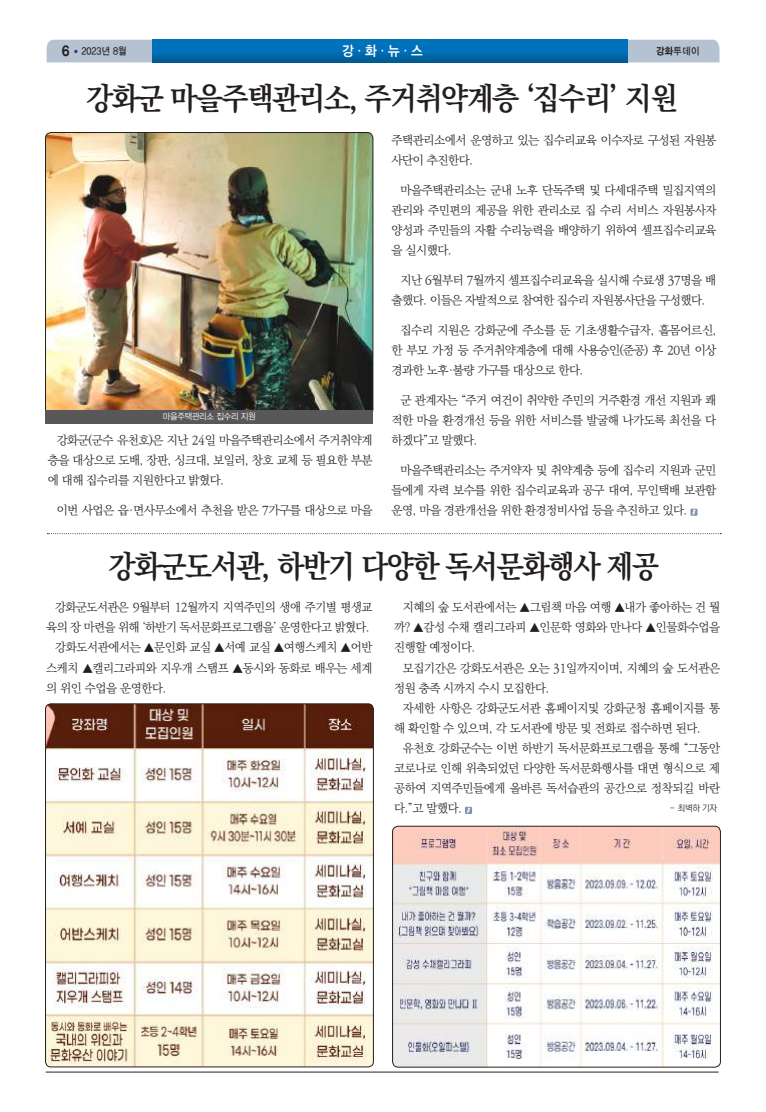
<style>
.page{position:relative;width:766px;height:1112px;background:#fff}
.page>*{position:absolute;margin:0;border:0;box-sizing:border-box;transform-origin:0 0}
.t1{font:700 31px "Ko Pub Batang";letter-spacing:-.05em;color:#241f1f;scale:.93 1}
.t2{font:14px "YDIYGO340";color:#fff;scale:.9 1}
.t3{font:14px "YDIYGO360";color:#241f1f;scale:.9 1}
.t4{font:300 12px/20px "Ko Pub Batang";letter-spacing:-.04em;color:#241f1f;text-align:justify}
.t5{font:10px "YDIYGO330";color:#241f1f;scale:.9 1}
.t6{font:300 9px "Ko Pub Dotum";color:#241f1f}
.t7{font:8.8px "YDIYGO320";letter-spacing:-.03em;color:#fff;scale:.93 1}
.s1{font-family:"YDIYGO310";font-size:5px;color:#35336b}
.s2{font-family:"Ko Pub Batang";font-weight:300}
.s3{font-family:"YDIYGO350"}
</style>
<div class="page">
<hr style="left:46px;top:1071px;width:672px;height:1px;background:#241f1f">
<div style="left:47px;top:40px;width:672px;height:22px;background:#b5c2d1"></div>
<div style="left:153px;top:40px;width:474px;height:22px;background:linear-gradient(to bottom,#0078c8,#01619b)"></div>
<img style="left:45px;top:703px;width:328px;height:363px">
<div style="left:45px;top:703px;width:328px;height:363px;border:1px solid #241f1f;border-radius:5px"></div>
<img style="left:392px;top:826px;width:328px;height:240px">
<div style="left:392px;top:825px;width:328px;height:242px;border:1px solid #241f1f;border-radius:6px"></div>
<svg style="left:465px;top:806px;width:7px;height:7px"></svg>
<svg style="left:690px;top:508px;width:7px;height:7px"></svg>
<img style="left:46px;top:132px;width:327px;height:277px">
<div style="left:45px;top:409px;width:328px;height:14px;background:#5a5758"></div>
<svg style="left:47px;top:533px;width:674px;height:1px"></svg>
<p class="t3" style="left:62px;top:43px;width:9px">6</p>
<p class="t5" style="left:74px;top:45px;width:60px"><span class="s1">●</span> 2023년 8월</p>
<p class="t2" style="left:342px;top:43px;width:91px">강<span class="s2">ㆍ</span>화<span class="s2">ㆍ</span>뉴<span class="s2">ㆍ</span>스</p>
<p class="t5" style="left:656px;top:45px;width:50px"><span class="s3">강화</span>투데이</p>
<h1 class="t1" style="left:86px;top:82px;width:637px">강화군 마을주택관리소, 주거취약계층 ‘집수리’ 지원</h1>
<p class="t7" style="left:163px;top:411px;width:101px">마을주택관리소 집수리 지원</p>
<p class="t4" style="left:48px;top:430px;width:326px;text-indent:9px">강화군(군수 유천호)은 지난 24일 마을주택관리소에서 주거취약계 층을 대상으로 도배, 장판, 싱크대, 보일러, 창호 교체 등 필요한 부분 에 대해 집수리를 지원한다고 밝혔다.</p>
<p class="t4" style="left:57px;top:500px;width:317px">이번 사업은 읍·면사무소에서 추천을 받은 7가구를 대상으로 마을</p>
<p class="t4" style="left:391px;top:130px;width:326px">주택관리소에서 운영하고 있는 집수리교육 이수자로 구성된 자원봉 사단이 추진한다.</p>
<p class="t4" style="left:391px;top:180px;width:326px;text-indent:9px">마을주택관리소는 군내 노후 단독주택 및 다세대주택 밀집지역의 관리와 주민편의 제공을 위한 관리소로 집 수리 서비스 자원봉사자 양성과 주민들의 자활 수리능력을 배양하기 위하여 셀프집수리교육 을 실시했다.</p>
<p class="t4" style="left:391px;top:270px;width:326px;text-indent:9px">지난 6월부터 7월까지 셀프집수리교육을 실시해 수료생 37명을 배 출했다. 이들은 자발적으로 참여한 집수리 자원봉사단을 구성했다.</p>
<p class="t4" style="left:391px;top:320px;width:326px;text-indent:9px">집수리 지원은 강화군에 주소를 둔 기초생활수급자, 홀몸어르신, 한 부모 가정 등 주거취약계층에 대해 사용승인(준공) 후 20년 이상 경과한 노후·불량 가구를 대상으로 한다.</p>
<p class="t4" style="left:391px;top:390px;width:326px;text-indent:9px">군 관계자는 “주거 여건이 취약한 주민의 거주환경 개선 지원과 쾌 적한 마을 환경개선 등을 위한 서비스를 발굴해 나가도록 최선을 다 하겠다”고 말했다.</p>
<p class="t4" style="left:391px;top:460px;width:326px;text-indent:9px">마을주택관리소는 주거약자 및 취약계층 등에 집수리 지원과 군민 들에게 자력 보수를 위한 집수리교육과 공구 대여, 무인택배 보관함 운영, 마을 경관개선을 위한 환경정비사업 등을 추진하고 있다.</p>
<h1 class="t1" style="left:109px;top:551px;width:593px">강화군도서관, 하반기 다양한 독서문화행사 제공</h1>
<p class="t4" style="left:55px;top:598px;width:319px">강화군도서관은 9월부터 12월까지 지역주민의 생애 주기별 평생교</p>
<p class="t4" style="left:46px;top:618px;width:325px">육의 장 마련을 위해 ‘하반기 독서문화프로그램을’ 운영한다고 밝혔다.</p>
<p class="t4" style="left:55px;top:638px;width:319px">강화도서관에서는 ▲문인화 교실 ▲서예 교실 ▲여행스케치 ▲어반</p>
<p class="t4" style="left:46px;top:658px;width:327px">스케치 ▲캘리그라피와 지우개 스탬프 ▲동시와 동화로 배우는 세계</p>
<p class="t4" style="left:46px;top:678px;width:122px">의 위인 수업을 운영한다.</p>
<p class="t4" style="left:394px;top:598px;width:327px;text-indent:9px">지혜의 숲 도서관에서는 ▲그림책 마음 여행 ▲내가 좋아하는 건 뭘 까? ▲감성 수채 캘리그라피 ▲인문학 영화와 만나다 ▲인물화수업을 진행할 예정이다.</p>
<p class="t4" style="left:394px;top:658px;width:327px;text-indent:9px">모집기간은 강화도서관은 오는 31일까지이며, 지혜의 숲 도서관은 정원 충족 시까지 수시 모집한다.</p>
<p class="t4" style="left:394px;top:698px;width:327px;text-indent:9px">자세한 사항은 강화군도서관 홈페이지및 강화군청 홈페이지를 통 해 확인할 수 있으며, 각 도서관에 방문 및 전화로 접수하면 된다.</p>
<p class="t4" style="left:394px;top:738px;width:327px;text-indent:9px">유천호 강화군수는 이번 하반기 독서문화프로그램을 통해 “그동안 코로나로 인해 위축되었던 다양한 독서문화행사를 대면 형식으로 제 공하여 지역주민들에게 올바른 독서습관의 공간으로 정착되길 바란 다.”고 말했다.</p>
<p class="t6" style="left:669px;top:803px;width:49px">- 최벽하 기자</p>
</div>
